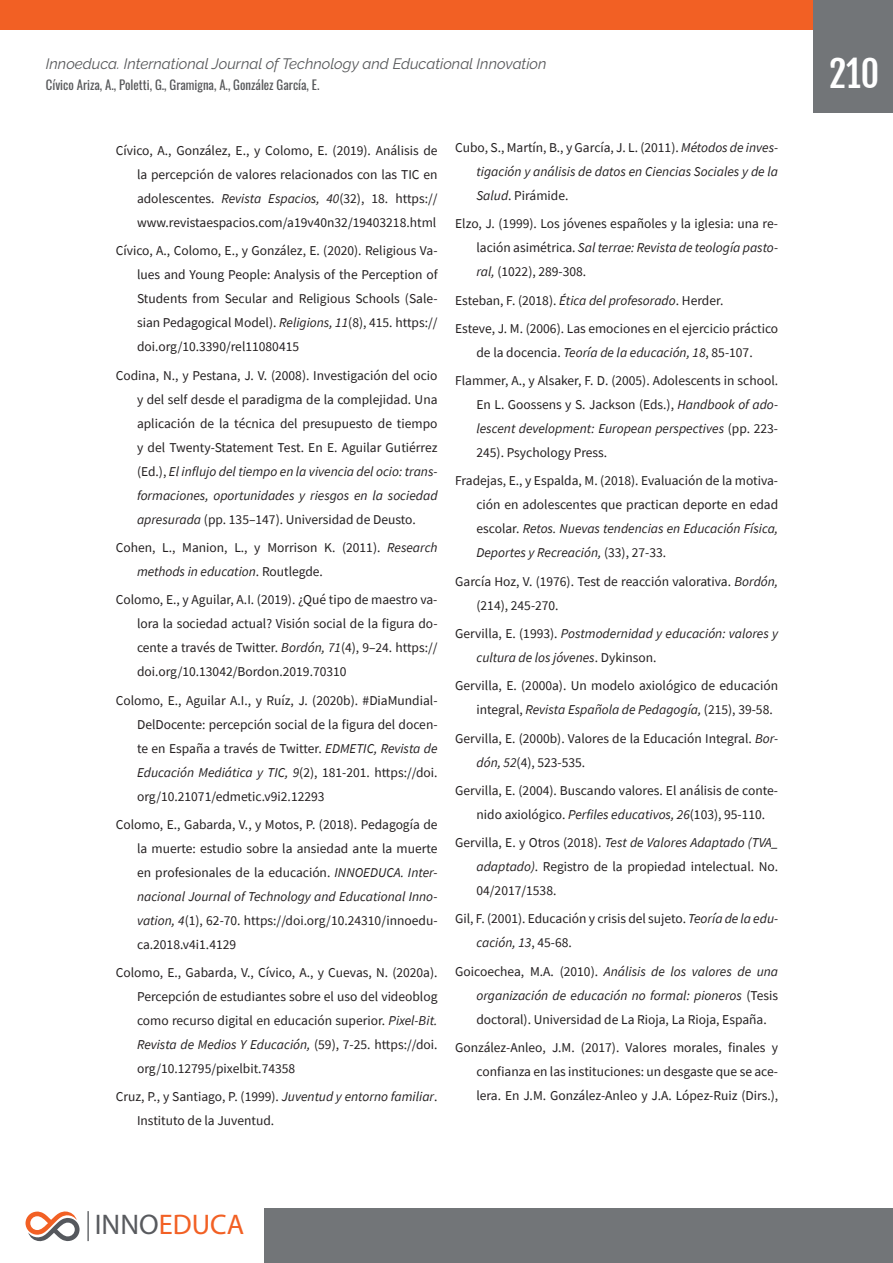
<style>
.page{position:relative;width:893px;height:1263px;background:#fff}
.page>*{position:absolute;margin:0;border:0;box-sizing:border-box;transform-origin:0 0}
.t1{font:36px "Fjalla One";color:#fff}
.t2{font:28.5px "Myriad Pro";color:#f26024}
.t3{font:italic 15px "Raleway";color:#57585a}
.t4{font:13.5px/24px "Source Sans Pro";color:#231f20;text-align:justify}
.t5{font:italic 13.5px/24px "Source Sans Pro";color:#231f20;text-align:justify}
.t6{font:12.75px "Oswald";color:#57585a}
.s1{font-style:italic}
.s2{font-style:normal}
.s3{color:#585a5e}
</style>
<div class="page">
<div style="left:0;top:0;width:893px;height:30px;background:#f26024"></div>
<div style="left:814px;top:0;width:79px;height:112px;background:#727578"></div>
<div style="left:264px;top:1209px;width:629px;height:54px;background:#727578"></div>
<img style="left:87px;top:1211px;width:2px;height:30px">
<svg style="left:26px;top:1211px;width:54px;height:30px"></svg>
<p class="t3" style="left:46px;top:55px;width:502px">Innoeduca. International Journal of Technology and Educational Innovation</p>
<p class="t6" style="left:46px;top:74px;width:275px">Cívico Ariza, A., Poletti, G., Gramigna, A., González García, E.</p>
<p class="t4" style="left:137px;top:139px;width:302px;text-indent:-21px">Cívico, A., González, E., y Colomo, E. (2019). Análisis de la percepción de valores relacionados con las TIC en adolescentes. <span class="s1">Revista Espacios, 40</span>(32), 18. https:// www.revistaespacios.com/a19v40n32/19403218.html</p>
<p class="t4" style="left:137px;top:239px;width:302px;text-indent:-21px">Cívico, A., Colomo, E., y González, E. (2020). Religious Va&shy;lues and Young People: Analysis of the Perception of Students from Secular and Religious Schools (Sale&shy;sian Pedagogical Model). <span class="s1">Religions, 11</span>(8), 415. https:// doi.org/10.3390/rel11080415</p>
<p class="t4" style="left:137px;top:363px;width:302px;text-indent:-21px">Codina, N., y Pestana, J. V. (2008). Investigación del ocio y del self desde el paradigma de la complejidad. Una aplicación de la técnica del presupuesto de tiempo y del Twenty-Statement Test. En E. Aguilar Gutiérrez (Ed.), <span class="s1">El influjo del tiempo en la vivencia del ocio: trans&shy;formaciones, oportunidades y riesgos en la sociedad apresurada</span> (pp. 135–147). Universidad de Deusto.</p>
<p class="t4" style="left:137px;top:535px;width:302px;text-indent:-21px">Cohen, L., Manion, L., y Morrison K. (2011). <span class="s1">Research methods in education</span>. Routlegde.</p>
<p class="t4" style="left:137px;top:588px;width:302px;text-indent:-21px">Colomo, E., y Aguilar, A.I. (2019). ¿Qué tipo de maestro va&shy;lora la sociedad actual? Visión social de la figura do&shy;cente a través de Twitter. <span class="s1">Bordón, 71</span>(4), 9–24. https:// doi.org/10.13042/Bordon.2019.70310</p>
<p class="t4" style="left:137px;top:688px;width:302px;text-indent:-21px">Colomo, E., Aguilar A.I., y Ruíz, J. (2020b). #DiaMundial-DelDocente: percepción social de la figura del docen&shy;te en España a través de Twitter. <span class="s1">EDMETIC, Revista de Educación Mediática y TIC, 9</span>(2), 181-201. https://doi. org/10.21071/edmetic.v9i2.12293</p>
<p class="t4" style="left:137px;top:812px;width:302px;text-indent:-21px">Colomo, E., Gabarda, V., y Motos, P. (2018). Pedagogía de la muerte: estudio sobre la ansiedad ante la muerte en profesionales de la educación. <span class="s1">INNOEDUCA. Inter&shy;nacional Journal of Technology and Educational Inno&shy;vation, 4</span>(1), 62-70. https://doi.org/10.24310/innoedu&shy;ca.2018.v4i1.4129</p>
<p class="t4" style="left:137px;top:960px;width:302px;text-indent:-21px">Colomo, E., Gabarda, V., Cívico, A., y Cuevas, N. (2020a).<br>Percepción de estudiantes sobre el uso del videoblog como recurso digital en educación superior. <span class="s1">Pixel-Bit.<br>Revista de Medios Y Educación,</span> (59), 7-25. https://doi. org/10.12795/pixelbit.74358</p>
<p class="t4" style="left:137px;top:1085px;width:302px;text-indent:-21px">Cruz, P., y Santiago, P. (1999). <span class="s1">Juventud y entorno familiar</span>.<br>Instituto de la Juventud.</p>
<p class="t5" style="left:476px;top:135px;width:303px;text-indent:-21px"><span class="s2">Cubo, S., Martín, B., y García, J. L. (2011).</span> Métodos de inves&shy;tigación y análisis de datos en Ciencias Sociales y de la Salud<span class="s2">. Pirámide.</span></p>
<p class="t4" style="left:476px;top:212px;width:303px;text-indent:-21px">Elzo, J. (1999). Los jóvenes españoles y la iglesia: una re&shy;lación asimétrica. <span class="s1">Sal terrae: Revista de teología pasto&shy;ral,</span> (1022), 289-308.</p>
<p class="t4" style="left:455px;top:286px;width:324px;line-height:28.2px">Esteban, F. (2018). <span class="s1">Ética del profesorado</span>. Herder.<br>Esteve, J. M. (2006). Las emociones en el ejercicio práctico</p>
<p class="t4" style="left:455px;top:338px;width:324px;line-height:28.2px;text-align:center">de la docencia. <span class="s1">Teoría de la educación, 18</span>, 85-107.<br>Flammer, A., y Alsaker, F. D. (2005). Adolescents in school.</p>
<p class="t4" style="left:476px;top:393px;width:303px">En L. Goossens y S. Jackson (Eds.), <span class="s1">Handbook of ado&shy;lescent development: European perspectives</span> (pp. 223- 245). Psychology Press.</p>
<p class="t4" style="left:476px;top:469px;width:303px;text-indent:-21px">Fradejas, E., y Espalda, M. (2018). Evaluación de la motiva&shy;ción en adolescentes que practican deporte en edad escolar. <span class="s1">Retos. Nuevas tendencias en Educación Física, Deportes y Recreación,</span> (33), 27-33.</p>
<p class="t4" style="left:476px;top:569px;width:303px;text-indent:-21px">García Hoz, V. (1976). Test de reacción valorativa. <span class="s1">Bordón, </span>(214), 245-270.</p>
<p class="t5" style="left:476px;top:621px;width:303px;text-indent:-21px"><span class="s2">Gervilla, E. (1993).</span> Postmodernidad y educación: valores y cultura de los jóvenes<span class="s2">. Dykinson.</span></p>
<p class="t4" style="left:476px;top:674px;width:303px;text-indent:-21px">Gervilla, E. (2000a). Un modelo axiológico de educación integral, <span class="s1">Revista Española de Pedagogía,</span> (215), 39-58.</p>
<p class="t4" style="left:476px;top:726px;width:303px;text-indent:-21px">Gervilla, E. (2000b). Valores de la Educación Integral. <span class="s1">Bor&shy;dón, 52</span>(4), 523-535.</p>
<p class="t4" style="left:476px;top:778px;width:303px;text-indent:-21px">Gervilla, E. (2004). Buscando valores. El análisis de conte&shy;nido axiológico. <span class="s1">Perfiles educativos, 26</span>(103), 95-110.</p>
<p class="t4" style="left:476px;top:830px;width:303px;text-indent:-21px">Gervilla, E. y Otros (2018). <span class="s1">Test de Valores Adaptado (TVA_ adaptado)</span>. Registro de la propiedad intelectual. No.<br>04/2017/1538.</p>
<p class="t4" style="left:476px;top:907px;width:303px;text-indent:-21px">Gil, F. (2001). Educación y crisis del sujeto. <span class="s1">Teoría de la edu&shy;cación, 13</span>, 45-68.</p>
<p class="t4" style="left:476px;top:959px;width:303px;text-indent:-21px">Goicoechea, M.A. (2010). <span class="s1">Análisis de los valores de una organización de educación no formal: pioneros</span> (Tesis doctoral). Universidad de La Rioja, La Rioja, España.</p>
<p class="t4" style="left:476px;top:1035px;width:303px;text-indent:-21px">González-Anleo, J.M. (2017). Valores morales, finales y confianza en las instituciones: un desgaste que se ace&shy;lera. En J.M. González-Anleo y J.A. López-Ruiz (Dirs.),</p>
<h2 class="t2" style="left:95px;top:1207px;width:151px"><span class="s3">INNO</span>EDUCA</h2>
<h1 class="t1" style="left:829px;top:52px;width:52px">210</h1>
</div>
